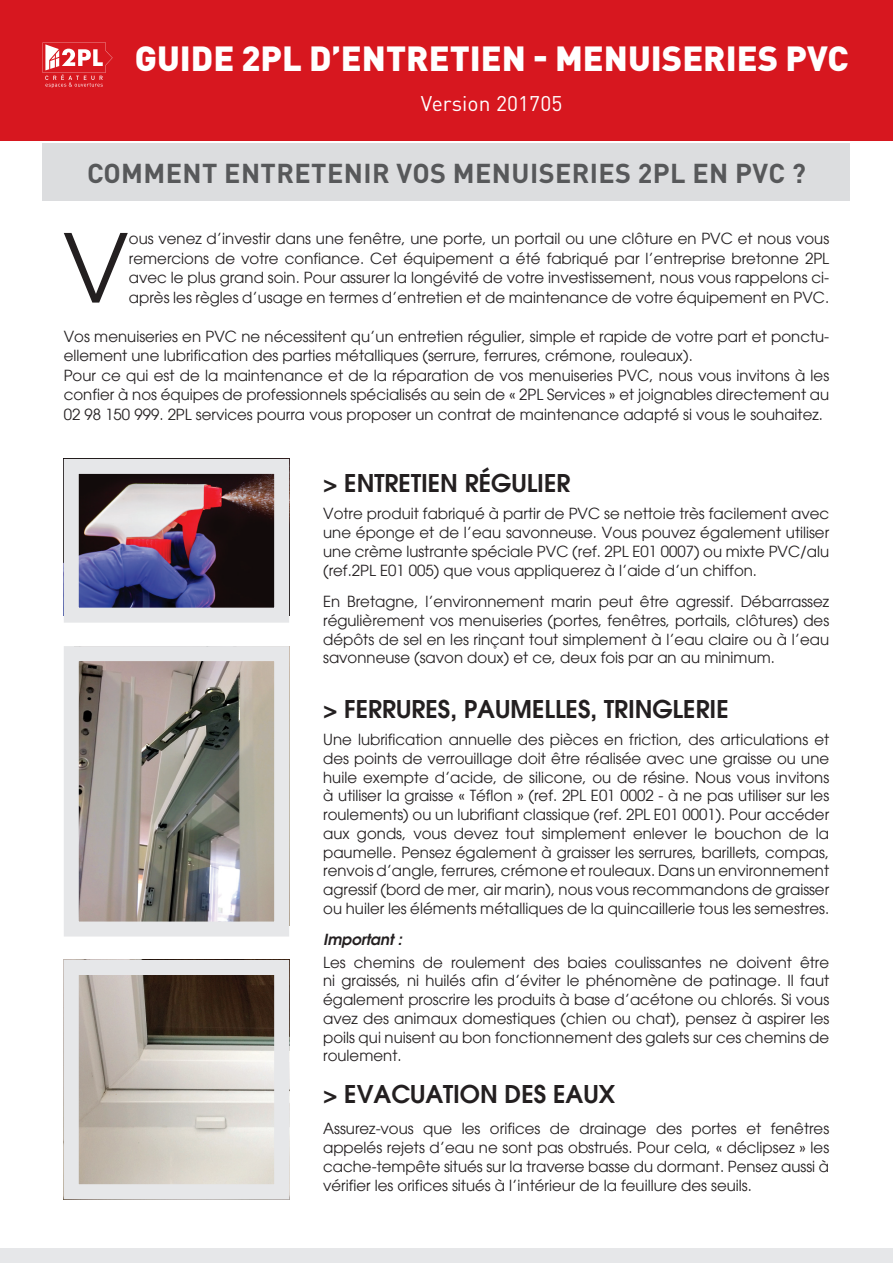
<style>
.page{position:relative;width:893px;height:1263px;background:#fff}
.page>*{position:absolute;margin:0;border:0;box-sizing:border-box;transform-origin:0 0}
.t1{font:93.75px "Avant Garde";color:#231f20}
.t2{font:900 34.5px "DIN Pro";color:#fff}
.t3{font:700 27px "DIN Pro";letter-spacing:.015em;color:#57585a}
.t4{font:600 24px "Avant Garde";color:#231f20}
.t5{font:21px "DIN Pro";letter-spacing:.005em;color:#fff}
.t6{font:15px/18.8px "Avant Garde";color:#231f20;text-align:justify}
.t7{font:italic 600 15px "Avant Garde";color:#231f20}
</style>
<div class="page">
<div style="left:43px;top:144px;width:807px;height:57px;background:#dcdddf"></div>
<div style="left:0;top:0;width:893px;height:140px;background:#d7171f"></div>
<img style="left:80px;top:976px;width:193px;height:207px">
<div style="left:64px;top:960px;width:225px;height:239px;border:15px solid #e6e7e9"></div>
<img style="left:80px;top:662px;width:193px;height:258px">
<div style="left:64px;top:646px;width:225px;height:290px;border:15px solid #e6e7e9"></div>
<img style="left:80px;top:475px;width:193px;height:132px">
<div style="left:64px;top:459px;width:225px;height:164px;border:15px solid #e6e7e9"></div>
<div style="left:0;top:1248px;width:893px;height:15px;background:#e6e7e9"></div>
<svg style="left:43px;top:43px;width:70px;height:45px"></svg>
<h2 class="t2" style="left:135px;top:35px;width:715px">GUIDE 2PL D’ENTRETIEN - MENUISERIES PVC</h2>
<h3 class="t5" style="left:421px;top:89px;width:143px">Version 201705</h3>
<h3 class="t3" style="left:87px;top:154px;width:720px">COMMENT ENTRETENIR VOS MENUISERIES 2PL EN PVC ?</h3>
<h1 class="t1" style="left:63px;top:212px;width:67px">V</h1>
<p class="t6" style="left:129px;top:229px;width:702px;line-height:19.5px">ous venez d’investir dans une fenêtre, une porte, un portail ou une clôture en PVC et nous vous remercions de votre confiance. Cet équipement a été fabriqué par l’entreprise bretonne 2PL avec le plus grand soin. Pour assurer la longévité de votre investissement, nous vous rappelons ci&shy;après les règles d’usage en termes d’entretien et de maintenance de votre équipement en PVC.</p>
<p class="t6" style="left:64px;top:326px;width:767px;line-height:19.5px;text-align:left">Vos menuiseries en PVC ne nécessitent qu’un entretien régulier, simple et rapide de votre part et ponctu&shy;ellement une lubrification des parties métalliques (serrure, ferrures, crémone, rouleaux).<br>Pour ce qui est de la maintenance et de la réparation de vos menuiseries PVC, nous vous invitons à les confier à nos équipes de professionnels spécialisés au sein de « 2PL Services » et joignables directement au 02 98 150 999. 2PL services pourra vous proposer un contrat de maintenance adapté si vous le souhaitez.</p>
<h3 class="t4" style="left:323px;top:468px;width:249px">&gt; ENTRETIEN RÉGULIER</h3>
<p class="t6" style="left:323px;top:505px;width:507px">Votre produit fabriqué à partir de PVC se nettoie très facilement avec une éponge et de l’eau savonneuse. Vous pouvez également utiliser une crème lustrante spéciale PVC (ref. 2PL E01 0007) ou mixte PVC/alu (ref.2PL E01 005) que vous appliquerez à l’aide d’un chiffon.</p>
<p class="t6" style="left:323px;top:592px;width:508px">En Bretagne, l’environnement marin peut être agressif. Débarrassez régulièrement vos menuiseries (portes, fenêtres, portails, clôtures) des dépôts de sel en les rinçant tout simplement à l’eau claire ou à l’eau savonneuse (savon doux) et ce, deux fois par an au minimum.</p>
<h3 class="t4" style="left:323px;top:693px;width:407px">&gt; FERRURES, PAUMELLES, TRINGLERIE</h3>
<p class="t6" style="left:323px;top:730px;width:508px">Une lubrification annuelle des pièces en friction, des articulations et des points de verrouillage doit être réalisée avec une graisse ou une huile exempte d’acide, de silicone, ou de résine. Nous vous invitons à utiliser la graisse « Téflon » (ref. 2PL E01 0002 - à ne pas utiliser sur les roulements) ou un lubrifiant classique (ref. 2PL E01 0001). Pour accéder aux gonds, vous devez tout simplement enlever le bouchon de la paumelle. Pensez également à graisser les serrures, barillets, compas, renvois d’angle, ferrures, crémone et rouleaux. Dans un environnement agressif (bord de mer, air marin), nous vous recommandons de graisser ou huiler les éléments métalliques de la quincaillerie tous les semestres.</p>
<p class="t7" style="left:323px;top:929px;width:80px">Important :</p>
<p class="t6" style="left:323px;top:953px;width:508px">Les chemins de roulement des baies coulissantes ne doivent être ni graissés, ni huilés afin d’éviter le phénomène de patinage. Il faut également proscrire les produits à base d’acétone ou chlorés. Si vous avez des animaux domestiques (chien ou chat), pensez à aspirer les poils qui nuisent au bon fonctionnement des galets sur ces chemins de roulement.</p>
<h3 class="t4" style="left:323px;top:1078px;width:293px">&gt; EVACUATION DES EAUX</h3>
<p class="t6" style="left:323px;top:1119px;width:508px">Assurez-vous que les orifices de drainage des portes et fenêtres appelés rejets d’eau ne sont pas obstrués. Pour cela, « déclipsez » les cache-tempête situés sur la traverse basse du dormant. Pensez aussi à vérifier les orifices situés à l’intérieur de la feuillure des seuils.</p>
</div>
